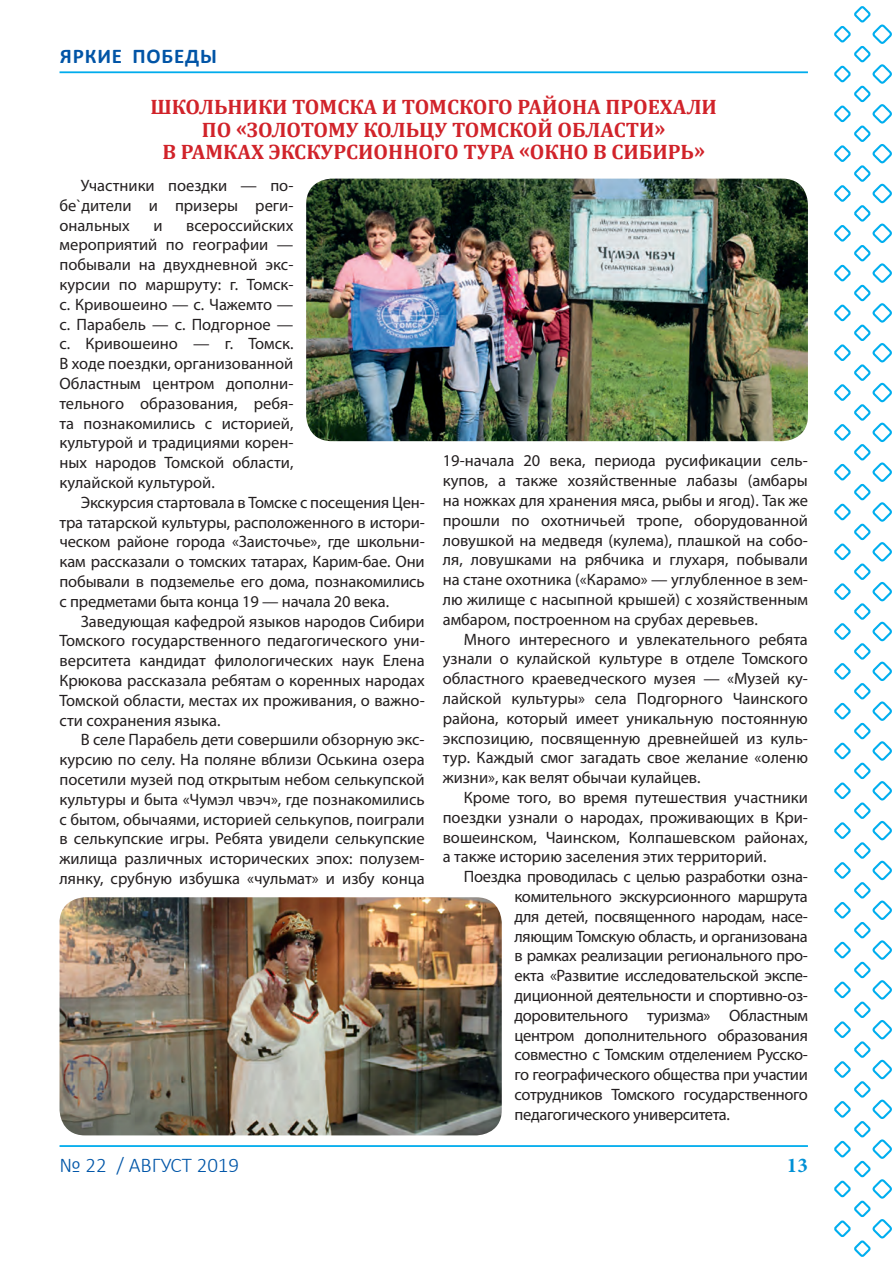
<style>
.page{position:relative;width:893px;height:1263px;background:#fff}
.page>*{position:absolute;margin:0;border:0;box-sizing:border-box;transform-origin:0 0}
.Заг_оловок{font:700 21px/22.5px "Cambria";color:#d1232a;text-align:center}
.t1{font:300 21px "Calibri";color:#0156a8}
.Рубрика_синяя{font:700 21px "Calibri";letter-spacing:.04em;color:#0154a6}
.t2{font:700 21px "Minion Pro";color:#0090d5}
.Основа{font:16.5px/19.8px "Myriad Pro";color:#231f20;text-align:justify}
</style>
<div class="page">
<svg style="left:834px;top:6px;width:58px;height:1251px"></svg>
<hr style="left:60px;top:71px;width:748px;height:2px;background:#00aced">
<hr style="left:60px;top:1145px;width:748px;height:2px;background:#00aced">
<img style="left:306px;top:179px;width:502px;height:262px">
<img style="left:60px;top:897px;width:442px;height:238px">
<p class="Рубрика_синяя" style="left:60px;top:42px;width:158px">ЯРКИЕ ПОБЕДЫ</p>
<p class="Заг_оловок" style="left:150px;top:95px;width:568px">ШКОЛЬНИКИ ТОМСКА И ТОМСКОГО РАЙОНА ПРОЕХАЛИ<br>ПО «ЗОЛОТОМУ КОЛЬЦУ ТОМСКОЙ ОБЛАСТИ»<br>В РАМКАХ ЭКСКУРСИОННОГО ТУРА «ОКНО В СИБИРЬ»</p>
<p class="Основа" style="left:60px;top:175px;width:235px;text-indent:21px">Участники поездки — по&shy;бе`дители и призеры реги&shy;ональных</p>
<p class="Основа" style="left:60px;top:215px;width:235px;text-indent:127px">всероссийских мероприятий по географии — побывали на двухдневной экс&shy;курсии по маршруту: г. Томск&shy;с. Кривошеино — с. Чажемто — с. Парабель — с. Подгорное — с. Кривошеино — г. Томск.<br>В ходе поездки, организованной Областным центром дополни&shy;тельного образования, ребя&shy;та познакомились с историей, культурой и традициями корен&shy;ных народов Томской области, кулайской культурой.</p>
<p class="Основа" style="left:60px;top:492px;width:367px;text-indent:21px">Экскурсия стартовала в Томске с посещения Цен&shy;тра татарской культуры, расположенного в истори&shy;ческом районе города «Заисточье», где школьни&shy;кам рассказали о томских татарах, Карим-бае. Они побывали в подземелье его дома, познакомились с предметами быта конца 19 — начала 20 века.</p>
<p class="Основа" style="left:60px;top:611px;width:367px;text-indent:21px">Заведующая кафедрой языков народов Сибири Томского государственного педагогического уни&shy;верситета кандидат филологических наук Елена Крюкова рассказала ребятам о коренных народах Томской области, местах их проживания, о важно&shy;сти сохранения языка.</p>
<p class="Основа" style="left:60px;top:730px;width:367px;text-indent:21px">В селе Парабель дети совершили обзорную экс&shy;курсию по селу. На поляне вблизи Оськина озера посетили музей под открытым небом селькупской культуры и быта «Чумэл чвэч», где познакомились с бытом, обычаями, историей селькупов, поиграли в селькупские игры. Ребята увидели селькупские жилища различных исторических эпох: полузем&shy;лянку, срубную избушка «чульмат» и избу конца</p>
<p class="Основа" style="left:153px;top:215px;width:11px">и</p>
<p class="Основа" style="left:443px;top:451px;width:367px">19‑начала 20 века, периода русификации сель&shy;купов, а также хозяйственные лабазы (амбары на ножках для хранения мяса, рыбы и ягод). Так же прошли по охотничьей тропе, оборудованной ловушкой на медведя (кулема), плашкой на собо&shy;ля, ловушками на рябчика и глухаря, побывали на стане охотника («Карамо» — углубленное в зем&shy;лю жилище с насыпной крышей) с хозяйственным амбаром, построенном на срубах деревьев.</p>
<p class="Основа" style="left:443px;top:629px;width:367px;text-indent:21px">Много интересного и увлекательного ребята узнали о кулайской культуре в отделе Томского областного краеведческого музея — «Музей ку&shy;лайской культуры» села Подгорного Чаинского района, который имеет уникальную постоянную экспозицию, посвященную древнейшей из куль&shy;тур. Каждый смог загадать свое желание «оленю жизни», как велят обычаи кулайцев.</p>
<p class="Основа" style="left:443px;top:787px;width:367px;text-indent:21px">Кроме того, во время путешествия участники поездки узнали о народах, проживающих в Кри&shy;вошеинском, Чаинском, Колпашевском районах, а также историю заселения этих территорий.</p>
<p class="Основа" style="left:514px;top:866px;width:295px;text-indent:-51px">Поездка проводилась с целью разработки озна&shy;комительного экскурсионного маршрута для детей, посвященного народам, насе&shy;ляющим Томскую область, и организована в рамках реализации регионального про&shy;екта «Развитие исследовательской экспе&shy;диционной деятельности и спортивно-оз&shy;доровительного туризма» Областным центром дополнительного образования совместно с Томским отделением Русско&shy;го географического общества при участии сотрудников Томского государственного педагогического университета.</p>
<p class="t1" style="left:60px;top:1152px;width:181px">№ 22 / АВГУСТ 2019</p>
<p class="t2" style="left:787px;top:1150px;width:22px">13</p>
</div>
